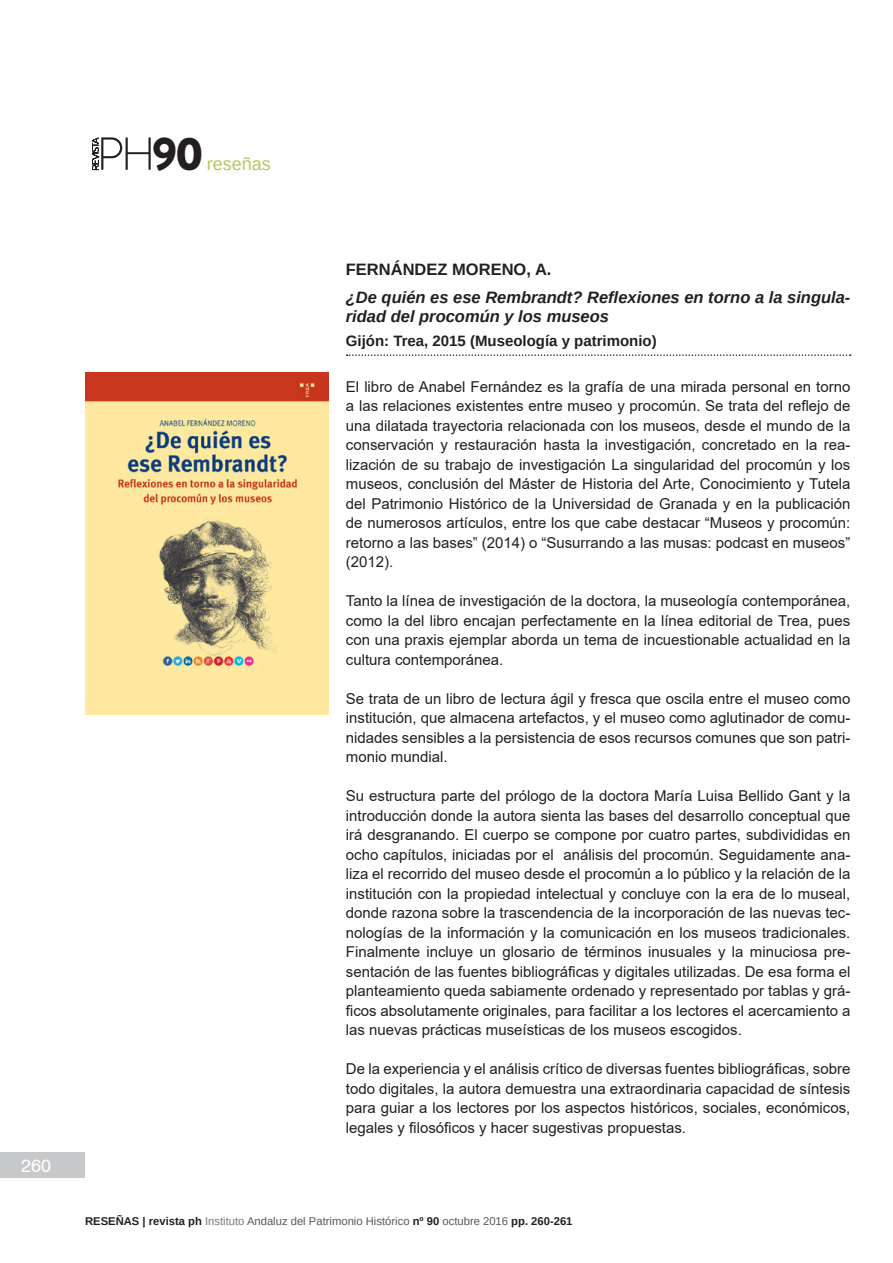
<style>
.page{position:relative;width:893px;height:1263px;background:#fff}
.page>*{position:absolute;margin:0;border:0;box-sizing:border-box;transform-origin:0 0}
.t1{font:900 46.95px "Brandon Grotesque";color:#231f20}
.t2{font:18px "Arimo";color:#b3c85f}
.t3{font:18px "Swiss 721 BT";color:#fff}
.Reseña_título_libro{font:italic 700 16.5px/19.5px "Arimo";color:#231f20}
.Reseña_autor{font:700 16.5px "Arimo";color:#231f20}
.t4{font:15px/19.5px "Arial";color:#231f20;text-align:justify}
.Reseña_editorial{font:700 15px "Arimo";color:#231f20}
.t5{font:11.25px "Arimo";color:#57585a}
.s1{font-weight:700;color:#231f20}
.s2{color:#787a7d}
</style>
<div class="page">
<div style="left:0;top:1152px;width:85px;height:26px;background:#c7c8ca"></div>
<svg style="left:92px;top:137px;width:59px;height:33px"></svg>
<svg style="left:347px;top:354px;width:504px;height:2px"></svg>
<img style="left:85px;top:373px;width:244px;height:341px">
<h1 class="t1" style="left:152px;top:120px;width:54px">90</h1>
<p class="t2" style="left:207px;top:153px;width:66px">reseñas</p>
<p class="t3" style="left:21px;top:1154px;width:31px">260</p>
<p class="Reseña_autor" style="left:346px;top:258px;width:207px">FERNÁNDEZ MORENO, A.</p>
<p class="Reseña_título_libro" style="left:346px;top:287px;width:506px">¿De quién es ese Rembrandt? Reflexiones en torno a la singula&shy;ridad del procomún y los museos</p>
<p class="Reseña_editorial" style="left:346px;top:330px;width:312px">Gijón: Trea, 2015 (Museología y patrimonio)</p>
<p class="t4" style="left:346px;top:377px;width:506px">El libro de Anabel Fernández es la grafía de una mirada personal en torno a las relaciones existentes entre museo y procomún. Se trata del reflejo de una dilatada trayectoria relacionada con los museos, desde el mundo de la conservación y restauración hasta la investigación, concretado en la rea&shy;lización de su trabajo de investigación La singularidad del procomún y los museos, conclusión del Máster de Historia del Arte, Conocimiento y Tutela del Patrimonio Histórico de la Universidad de Granada y en la publicación de numerosos artículos, entre los que cabe destacar “Museos y procomún: retorno a las bases” (2014) o “Susurrando a las musas: podcast en museos” (2012).</p>
<p class="t4" style="left:346px;top:591px;width:506px">Tanto la línea de investigación de la doctora, la museología contemporánea, como la del libro encajan perfectamente en la línea editorial de Trea, pues con una praxis ejemplar aborda un tema de incuestionable actualidad en la cultura contemporánea.</p>
<p class="t4" style="left:346px;top:689px;width:506px">Se trata de un libro de lectura ágil y fresca que oscila entre el museo como institución, que almacena artefactos, y el museo como aglutinador de comu&shy;nidades sensibles a la persistencia de esos recursos comunes que son patri&shy;monio mundial.</p>
<p class="t4" style="left:346px;top:786px;width:506px">Su estructura parte del prólogo de la doctora María Luisa Bellido Gant y la introducción donde la autora sienta las bases del desarrollo conceptual que irá desgranando. El cuerpo se compone por cuatro partes, subdivididas en ocho capítulos, iniciadas por el análisis del procomún. Seguidamente ana&shy;liza el recorrido del museo desde el procomún a lo público y la relación de la institución con la propiedad intelectual y concluye con la era de lo museal, donde razona sobre la trascendencia de la incorporación de las nuevas tec&shy;nologías de la información y la comunicación en los museos tradicionales.<br>Finalmente incluye un glosario de términos inusuales y la minuciosa pre&shy;sentación de las fuentes bibliográficas y digitales utilizadas. De esa forma el planteamiento queda sabiamente ordenado y representado por tablas y grá&shy;ficos absolutamente originales, para facilitar a los lectores el acercamiento a las nuevas prácticas museísticas de los museos escogidos.</p>
<p class="t4" style="left:346px;top:1059px;width:506px">De la experiencia y el análisis crítico de diversas fuentes bibliográficas, sobre todo digitales, la autora demuestra una extraordinaria capacidad de síntesis para guiar a los lectores por los aspectos históricos, sociales, económicos, legales y filosóficos y hacer sugestivas propuestas.</p>
<p class="t5" style="left:85px;top:1213px;width:489px"><span class="s1">RESEÑAS | revista ph</span> <span class="s2">Instituto</span> Andaluz del Patrimonio Histórico <span class="s1">nº 90</span> octubre 2016 <span class="s1">pp. 260-261</span></p>
</div>
